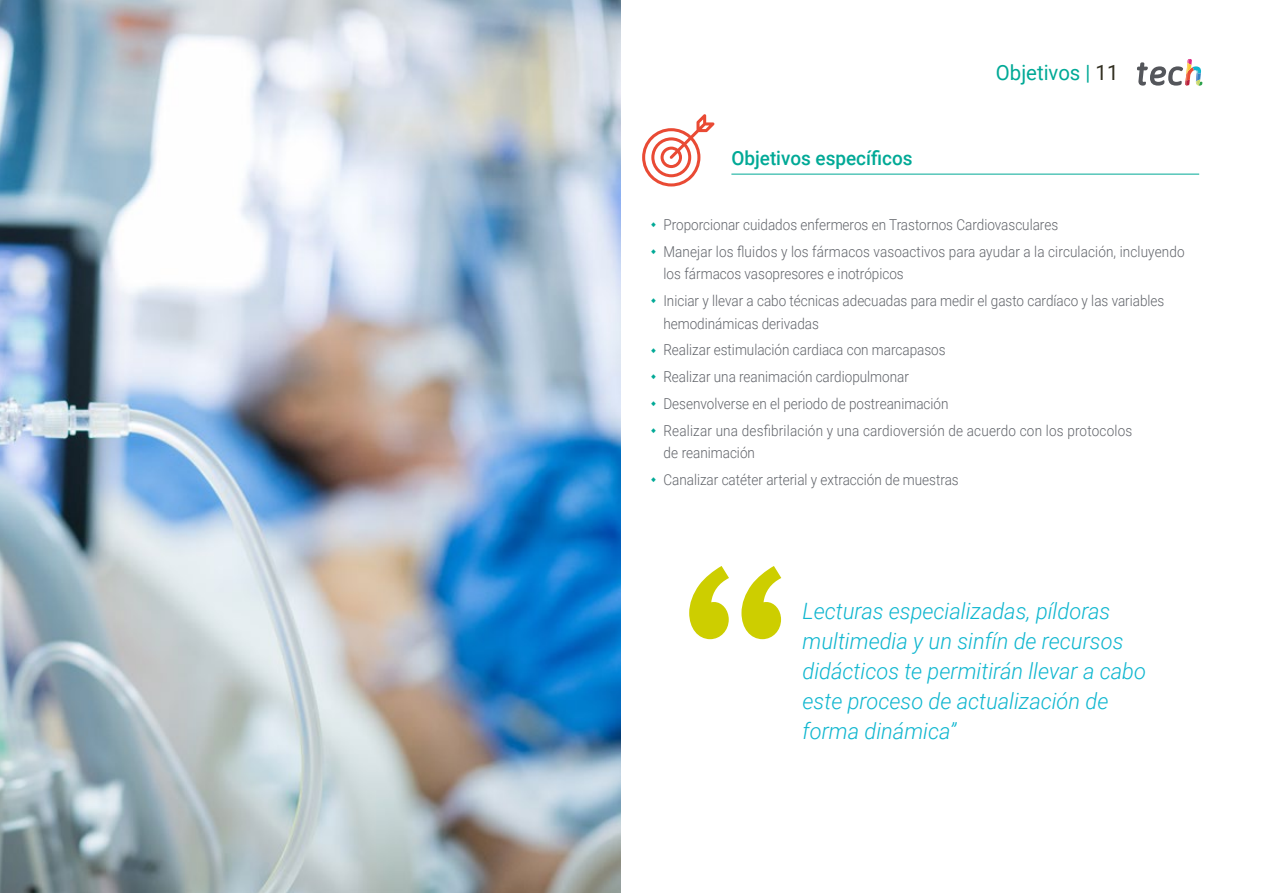
<style>
.page{position:relative;width:1263px;height:893px;background:#fff}
.page>*{position:absolute;margin:0;border:0;box-sizing:border-box;transform-origin:0 0}
.t1{font:italic 300 22.5px/30px "Roboto";color:#0fb6cf}
.t2{font:21px "Roboto";color:#00a996}
.t3{font:500 19.5px "Roboto";color:#00a996}
.t4{font:300 15px/26.7px "Roboto";color:#61646a;scale:.9 1}
.s1{color:#312e20}
</style>
<div class="page">
<hr style="left:731px;top:174px;width:468px;height:1px;background:#00a996">
<svg style="left:642px;top:114px;width:72px;height:72px"></svg>
<svg style="left:1137px;top:59px;width:65px;height:27px"></svg>
<svg style="left:689px;top:566px;width:92px;height:73px"></svg>
<img style="left:0;top:0;width:621px;height:893px">
<h3 class="t3" style="left:731px;top:144px;width:183px">Objetivos específicos</h3>
<h2 class="t2" style="left:996px;top:57px;width:124px">Objetivos | <span class="s1">11</span></h2>
<p class="t4" style="left:663px;top:211px;width:581px">Proporcionar cuidados enfermeros en Trastornos Cardiovasculares<br>Manejar los fluidos y los fármacos vasoactivos para ayudar a la circulación, incluyendo</p>
<p class="t4" style="left:663px;top:260px;width:558px">los fármacos vasopresores e inotrópicos<br>Iniciar y llevar a cabo técnicas adecuadas para medir el gasto cardíaco y las variables</p>
<p class="t4" style="left:663px;top:309px;width:522px">hemodinámicas derivadas<br>Realizar estimulación cardiaca con marcapasos<br>Realizar una reanimación cardiopulmonar<br>Desenvolverse en el periodo de postreanimación<br>Realizar una desfibrilación y una cardioversión de acuerdo con los protocolos</p>
<p class="t4" style="left:663px;top:439px;width:330px">de reanimación<br>Canalizar catéter arterial y extracción de muestras</p>
<h1 class="t1" style="left:802px;top:595px;width:345px">Lecturas especializadas, píldoras multimedia y un sinfín de recursos didácticos te permitirán llevar a cabo este proceso de actualización de forma dinámica”</h1>
</div>
